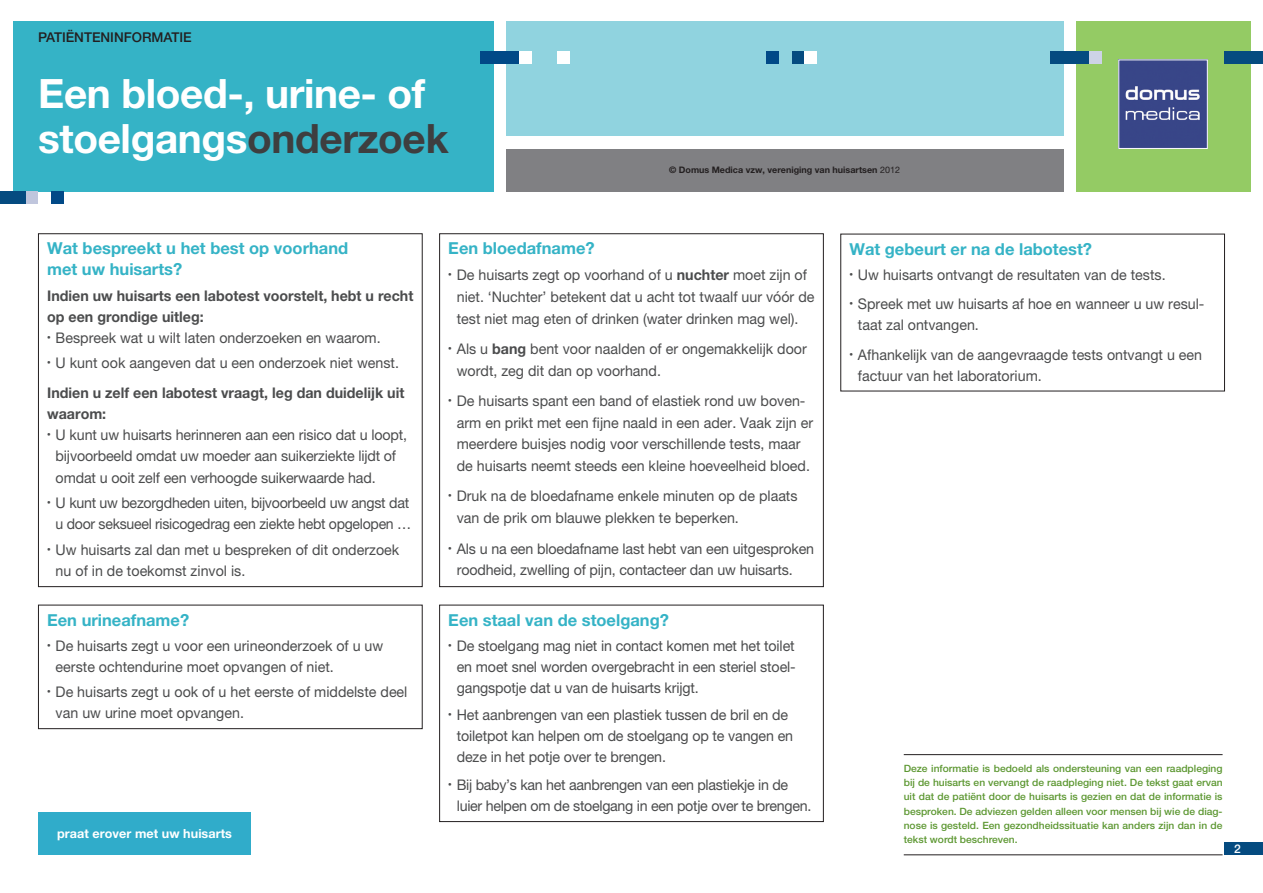
<style>
.page{position:relative;width:1263px;height:893px;background:#fff}
.page>*{position:absolute;margin:0;border:0;box-sizing:border-box;transform-origin:0 0}
.t1{font:700 40.5px/45px "Helvetica Neue LT Pro";letter-spacing:-.01em;color:#fff}
.TT2_A_Folder{font:700 16.5px/21px "Helvetica Neue LT Pro";color:#35b3c6}
.Body_Folder{font:14.7px/21.8px "Helvetica Neue LT Pro";color:#4b4c4d}
.Body_Folder-2{font:14.7px/21.1px "Helvetica Neue LT Pro";letter-spacing:-.02em;color:#4b4c4d;text-align:center}
.Body_Folder-3{font:700 14.7px/21.1px "Helvetica Neue LT Pro";color:#4b4c4d}
.Type_Folder_TT1_b{font:500 13.5px "Helvetica Neue LT Pro";color:#231f20}
.t2{font:700 12.6px "Helvetica Neue LT Pro";letter-spacing:.005em;color:#fff}
.TT3{font:500 12px "Helvetica Neue LT Pro";color:#fff}
.Folder_Informatie{font:500 10.05px/14.2px "Helvetica Neue LT Pro";color:#5c9731;text-align:justify}
.t3{font:700 9px "Helvetica Neue LT Pro";color:#231f20}
.s1{color:#3e3e3f}
.s2{font-weight:400}
.s3{font-weight:700}
</style>
<div class="page">
<hr style="left:904px;top:754px;width:318px;height:1px;background:#231f20">
<hr style="left:904px;top:854px;width:318px;height:1px;background:#231f20">
<div style="left:1076px;top:21px;width:174px;height:170px;background:#94cb64"></div>
<img style="left:1120px;top:62px;width:86px;height:85px">
<div style="left:1118px;top:60px;width:90px;height:89px;border:1px solid #fff"></div>
<div style="left:13px;top:21px;width:480px;height:170px;background:#35b3c6"></div>
<div style="left:506px;top:21px;width:557px;height:115px;background:#90d3df"></div>
<div style="left:557px;top:51px;width:13px;height:13px;background:#fff"></div>
<div style="left:519px;top:51px;width:12px;height:13px;background:#fff"></div>
<div style="left:480px;top:51px;width:39px;height:13px;background:#014987"></div>
<div style="left:506px;top:149px;width:557px;height:42px;background:#808083"></div>
<div style="left:792px;top:51px;width:12px;height:13px;background:#054b80"></div>
<div style="left:766px;top:51px;width:13px;height:13px;background:#014987"></div>
<div style="left:804px;top:51px;width:13px;height:13px;background:#fff"></div>
<div style="left:1225px;top:51px;width:38px;height:13px;background:#054b80"></div>
<div style="left:26px;top:191px;width:12px;height:13px;background:#c0c6dd"></div>
<div style="left:51px;top:191px;width:13px;height:13px;background:#014987"></div>
<div style="left:0;top:191px;width:26px;height:13px;background:#054b80"></div>
<div style="left:1089px;top:51px;width:12px;height:13px;background:#cdd3e6"></div>
<div style="left:1050px;top:51px;width:39px;height:13px;background:#054b80"></div>
<div style="left:1225px;top:842px;width:38px;height:13px;background:#054b80"></div>
<div style="left:38px;top:234px;width:384px;height:353px;border:1px solid #231f20"></div>
<div style="left:439px;top:234px;width:384px;height:353px;border:1px solid #231f20"></div>
<div style="left:38px;top:605px;width:384px;height:124px;border:1px solid #231f20"></div>
<div style="left:439px;top:605px;width:384px;height:217px;border:1px solid #231f20"></div>
<div style="left:38px;top:812px;width:213px;height:43px;background:#30acca"></div>
<p class="Type_Folder_TT1_b" style="left:38px;top:29px;width:8px">PATI</p>
<p class="Type_Folder_TT1_b" style="left:66px;top:29px;width:44px">ËNTENINFORMATI</p>
<p class="Type_Folder_TT1_b" style="left:183px;top:29px;width:10px">E</p>
<p class="t1" style="left:38px;top:70px;width:412px">Een bloed-, urine- of stoelgangs<span class="s1">onderzoek</span></p>
<p class="t3" style="left:669px;top:165px;width:232px">© Domus Medica vzw, vereniging van huisartsen <span class="s2">2012</span></p>
<p class="TT2_A_Folder" style="left:47px;top:237px;width:303px">Wat bespreekt u het best op voorhand met uw huisarts?</p>
<p class="Body_Folder-3" style="left:47px;top:284px;width:368px">Indien uw huisarts een labotest voorstelt, hebt u recht op een grondige uitleg:</p>
<p class="Body_Folder" style="left:47px;top:327px;width:335px"><sup>•</sup> Bespreek wat u wilt laten onderzoeken en waarom.</p>
<p class="Body_Folder" style="left:47px;top:352px;width:353px"><sup>•</sup> U kunt ook aangeven dat u een onderzoek niet wenst.</p>
<p class="Body_Folder-3" style="left:47px;top:382px;width:359px">Indien u zelf een labotest vraagt, leg dan duidelijk uit waarom:</p>
<p class="Body_Folder" style="left:56px;top:424px;width:353px;line-height:21.1px;text-indent:-9px"><sup>•</sup> U kunt uw huisarts herinneren aan een risico dat u loopt, bijvoorbeeld omdat uw moeder aan suikerziekte lijdt of omdat u ooit zelf een verhoogde suikerwaarde had.</p>
<p class="Body_Folder-2" style="left:47px;top:492px;width:366px"><sup>•</sup> U kunt uw bezorgdheden uiten, bijvoorbeeld uw angst dat u door seksueel risicogedrag een ziekte hebt opgelopen …</p>
<p class="Body_Folder" style="left:56px;top:539px;width:345px;line-height:21.1px;text-indent:-9px"><sup>•</sup> Uw huisarts zal dan met u bespreken of dit onderzoek nu of in de toekomst zinvol is.</p>
<p class="TT2_A_Folder" style="left:47px;top:609px;width:144px">Een urineafname?</p>
<p class="Body_Folder" style="left:56px;top:635px;width:329px;line-height:21px;text-indent:-9px"><sup>•</sup> De huisarts zegt u voor een urineonderzoek of u uw eerste ochtendurine moet opvangen of niet.</p>
<p class="Body_Folder" style="left:56px;top:681px;width:353px;line-height:21px;text-indent:-9px"><sup>•</sup> De huisarts zegt u ook of u het eerste of middelste deel van uw urine moet opvangen.</p>
<p class="t2" style="left:57px;top:826px;width:176px">praat erover met uw huisarts</p>
<p class="TT2_A_Folder" style="left:448px;top:237px;width:148px">Een bloedafname?</p>
<p class="Body_Folder" style="left:448px;top:264px;width:368px;text-align:center"><sup>•</sup> De huisarts zegt op voorhand of u <span class="s3">nuchter</span> moet zijn of niet. ‘Nuchter’ betekent dat u acht tot twaalf uur vóór de test niet mag eten of drinken (water drinken mag wel).</p>
<p class="Body_Folder" style="left:457px;top:338px;width:351px;text-indent:-9px"><sup>•</sup> Als u <span class="s3">bang</span> bent voor naalden of er ongemakkelijk door wordt, zeg dit dan op voorhand.</p>
<p class="Body_Folder" style="left:448px;top:390px;width:366px;text-align:center"><sup>•</sup> De huisarts spant een band of elastiek rond uw boven&shy;arm en prikt met een fijne naald in een ader. Vaak zijn er meerdere buisjes nodig voor verschillende tests, maar<br>de huisarts neemt steeds een kleine hoeveelheid bloed.</p>
<p class="Body_Folder" style="left:457px;top:485px;width:342px;text-indent:-9px"><sup>•</sup> Druk na de bloedafname enkele minuten op de plaats van de prik om blauwe plekken te beperken.</p>
<p class="Body_Folder" style="left:457px;top:537px;width:359px;text-indent:-9px"><sup>•</sup> Als u na een bloedafname last hebt van een uitgesproken roodheid, zwelling of pijn, contacteer dan uw huisarts.</p>
<p class="TT2_A_Folder" style="left:448px;top:609px;width:222px">Een staal van de stoelgang?</p>
<p class="Body_Folder" style="left:457px;top:635px;width:340px;line-height:21px;text-align:justify;text-indent:-9px"><sup>•</sup> De stoelgang mag niet in contact komen met het toilet en moet snel worden overgebracht in een steriel stoel&shy;gangspotje dat u van de huisarts krijgt.</p>
<p class="Body_Folder" style="left:457px;top:704px;width:338px;line-height:21px;text-indent:-9px"><sup>•</sup> Het aanbrengen van een plastiek tussen de bril en de toiletpot kan helpen om de stoelgang op te vangen en deze in het potje over te brengen.</p>
<p class="Body_Folder-2" style="left:457px;top:774px;width:356px;text-align:left;text-indent:-9px"><sup>•</sup> Bij baby’s kan het aanbrengen van een plastiekje in de luier helpen om de stoelgang in een potje over te brengen.</p>
<p class="TT2_A_Folder" style="left:849px;top:238px;width:244px">Wat gebeurt er na de labotest?</p>
<p class="Body_Folder" style="left:849px;top:263px;width:318px"><sup>•</sup> Uw huisarts ontvangt de resultaten van de tests.</p>
<p class="Body_Folder" style="left:858px;top:293px;width:348px;line-height:21px;text-indent:-9px"><sup>•</sup> Spreek met uw huisarts af hoe en wanneer u uw resul&shy;taat zal ontvangen.</p>
<p class="Body_Folder" style="left:858px;top:344px;width:346px;line-height:21px;text-indent:-9px"><sup>•</sup> Afhankelijk van de aangevraagde tests ontvangt u een factuur van het laboratorium.</p>
<p class="Folder_Informatie" style="left:904px;top:761px;width:320px">Deze informatie is bedoeld als ondersteuning van een raad-- pleging bij de huisarts en vervangt de raadpleging niet. De tekst gaat ervan uit dat de patiënt door de huisarts is gezien en dat de informatie is besproken. De adviezen gelden alleen voor mensen bij wie de diag&shy;nose is gesteld. Een gezondheidssituatie kan anders zijn dan in de tekst wordt beschreven.</p>
<p class="TT3" style="left:1234px;top:841px;width:8px">2</p>
</div>
